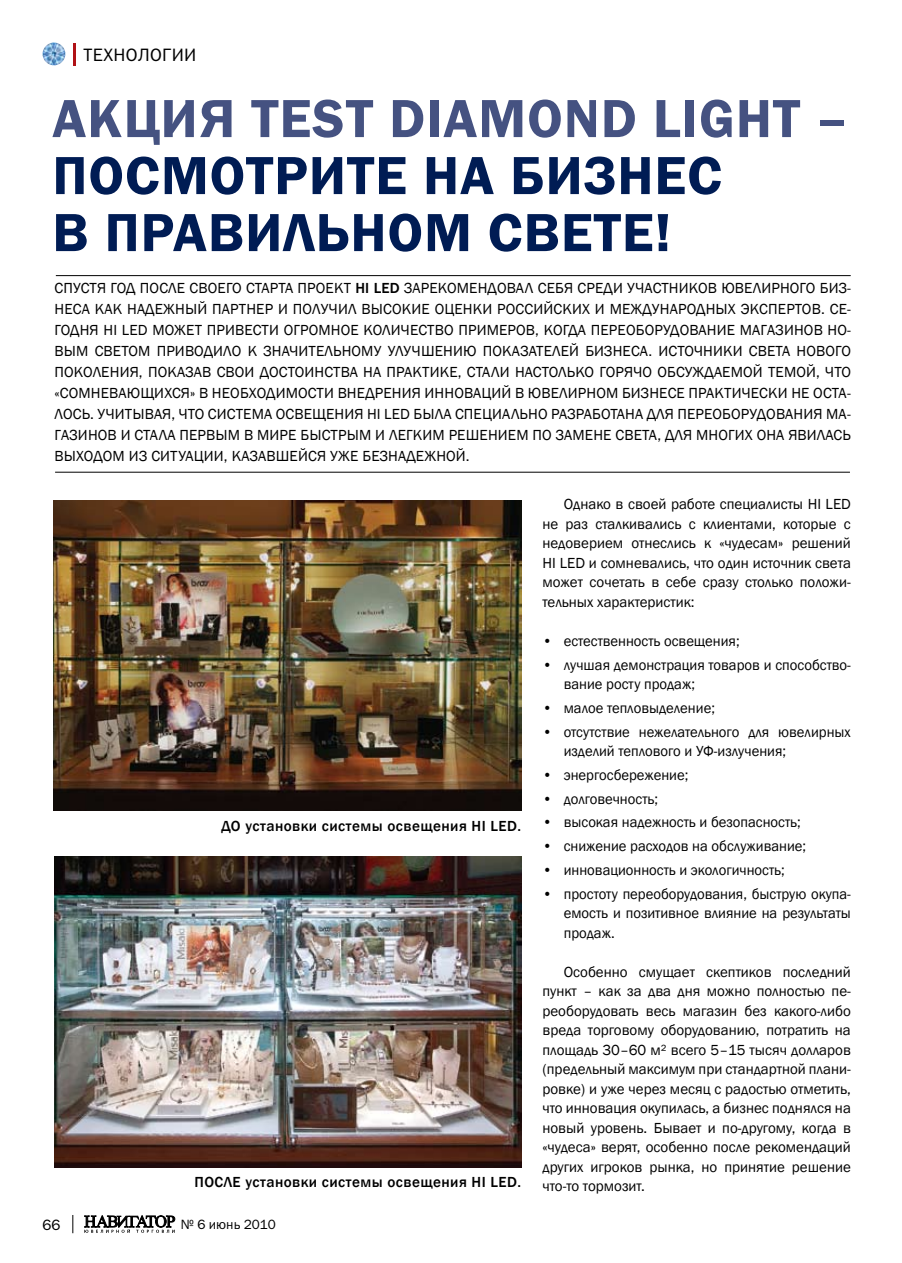
<style>
.page{position:relative;width:902px;height:1263px;background:#fff}
.page>*{position:absolute;margin:0;border:0;box-sizing:border-box;transform-origin:0 0}
.t1{font:600 55.5px/57px "Franklin Gothic";letter-spacing:.02em;color:#001c54}
.t2{font:600 55.5px "Franklin Gothic";letter-spacing:.02em;color:#455281}
.t3{font:18px "Franklin Gothic Book C";letter-spacing:.02em;color:#000}
.t4{font:15px/19.5px "Franklin Gothic";color:#000;text-align:justify}
.t5{font:500 15px "Franklin Gothic";letter-spacing:.03em;color:#000}
.t6{font:15px "Franklin Gothic Book C";color:#000}
.t7{font:13.5px "Franklin Gothic Book C";color:#000}
.s1{font-weight:500}
</style>
<div class="page">
<img style="left:43px;top:43px;width:22px;height:22px;border-radius:11px">
<hr style="left:73px;top:43px;width:3px;height:23px;background:#b01116">
<svg style="left:84px;top:1215px;width:91px;height:18px"></svg>
<svg style="left:72px;top:1215px;width:1px;height:18px"></svg>
<hr style="left:56px;top:275px;width:794px;height:1px;background:#000">
<hr style="left:55px;top:472px;width:794px;height:1px;background:#000">
<img style="left:54px;top:500px;width:467px;height:310px">
<img style="left:54px;top:856px;width:467px;height:311px">
<p class="t3" style="left:84px;top:45px;width:114px">ТЕХНОЛОГИИ</p>
<h1 class="t2" style="left:52px;top:84px;width:797px">Акция TEST DIAMOND LIGHT –</h1>
<h1 class="t1" style="left:52px;top:148px;width:671px">посмотрите на бизнес в правильном свете!</h1>
<p class="t4" style="left:54px;top:278px;width:797px;line-height:21px">Спустя год после своего старта проект <span class="s1">HI LED</span> зарекомендовал себя среди участников ювелирного биз&shy;неса как надежный партнер и получил высокие оценки российских и международных экспертов. Се&shy;годня HI LED может привести огромное количество примеров, когда переоборудование магазинов но&shy;вым светом приводило к значительному улучшению показателей бизнеса. Источники света нового поколения, показав свои достоинства на практике, стали настолько горячо обсуждаемой темой, что «сомневающихся» в необходимости внедрения инноваций в ювелирном бизнесе практически не оста&shy;лось. Учитывая, что система освещения HI LED была специально разработана для переоборудования ма&shy;газинов и стала первым в мире быстрым и легким решением по замене света, для многих она ЯВИЛА</p>
<p class="t4" style="left:833px;top:426px;width:17px">СЬ</p>
<p class="t4" style="left:54px;top:447px;width:417px">выходом из ситуации, казавшейся уже безнадежной.</p>
<p class="t5" style="left:221px;top:817px;width:301px">ДО установки системы освещения HI LED.</p>
<p class="t5" style="left:194px;top:1173px;width:328px">ПОСЛЕ установки системы освещения HI LED.</p>
<p class="t6" style="left:43px;top:1216px;width:20px">66</p>
<p class="t7" style="left:181px;top:1217px;width:97px">№ 6 июнь 2010</p>
<p class="t4" style="left:542px;top:495px;width:310px;text-indent:21px">Однако в своей работе специалисты HI LED не раз сталкивались с клиентами, которые с недоверием отнеслись к «чудесам» решений HI LED и сомневались, что один источник света может сочетать в себе сразу столько положи&shy;тельных характеристик:</p>
<p class="t4" style="left:542px;top:631px;width:199px">• естественность освещения;</p>
<p class="t4" style="left:563px;top:655px;width:289px;text-indent:-21px">• лучшая демонстрация товаров и способство&shy;вание росту продаж;</p>
<p class="t4" style="left:542px;top:698px;width:174px">• малое тепловыделение;</p>
<p class="t4" style="left:563px;top:722px;width:288px;text-indent:-21px">• отсутствие нежелательного для ювелирных изделий теплового и УФ-излучения;</p>
<p class="t4" style="left:542px;top:765px;width:147px">• энергосбережение;</p>
<p class="t4" style="left:542px;top:789px;width:117px">• долговечность;</p>
<p class="t4" style="left:542px;top:813px;width:260px">• высокая надежность и безопасность;</p>
<p class="t4" style="left:542px;top:837px;width:265px">• снижение расходов на обслуживание;</p>
<p class="t4" style="left:542px;top:860px;width:244px">• инновационность и экологичность;</p>
<p class="t4" style="left:563px;top:884px;width:288px;text-indent:-21px">• простоту переоборудования, быструю окупа&shy;емость и позитивное влияние на результаты продаж.</p>
<p class="t4" style="left:542px;top:962px;width:310px;text-indent:21px">Особенно смущает скептиков последний пункт – как за два дня можно полностью пе&shy;реоборудовать весь магазин без какого-либо вреда торговому оборудованию, потратить на площадь 30–60 м² всего 5–15 тысяч долларов (предельный максимум при стандартной плани&shy;ровке) и уже через месяц с радостью отметить, что инновация окупилась, а бизнес поднялся на новый уровень. Бывает и по-другому, когда в «чудеса» верят, особенно после рекомендаций других игроков рынка, но принятие решение что-то тормозит.</p>
</div>
